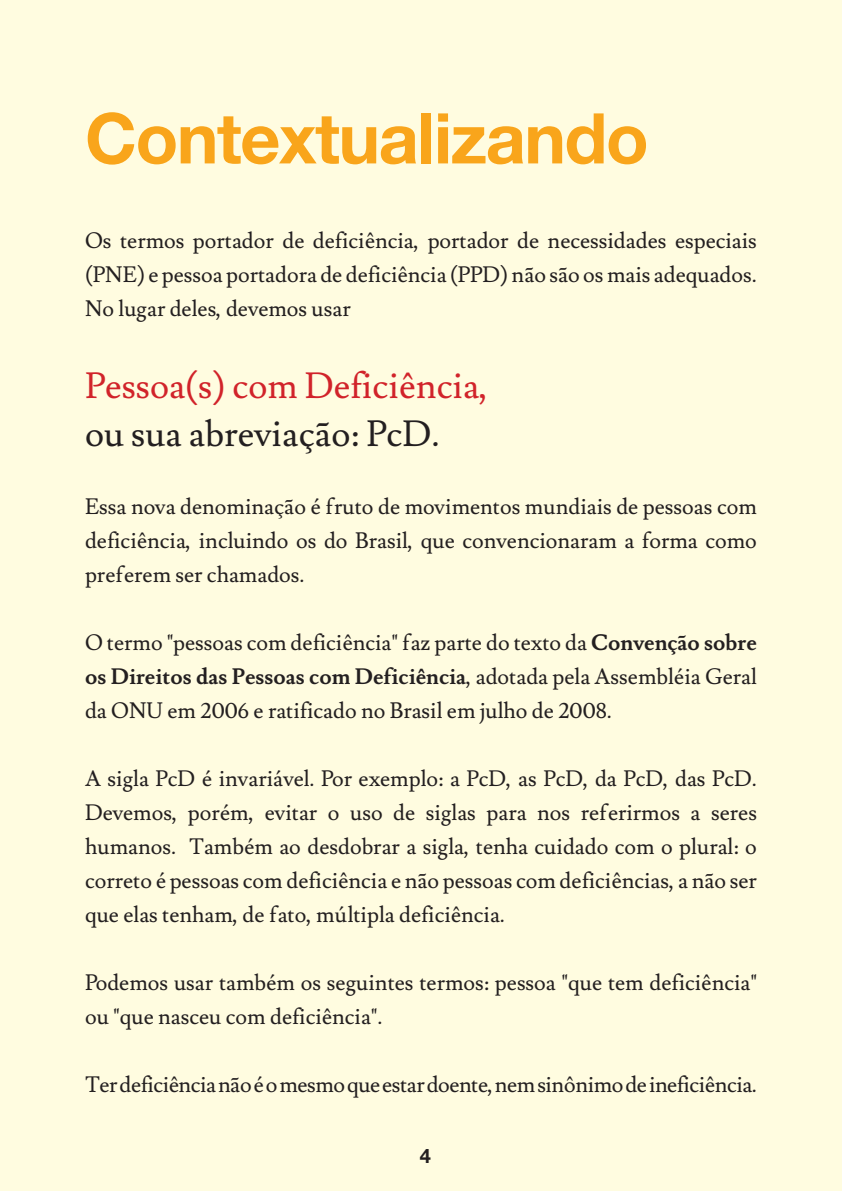
<style>
.page{position:relative;width:842px;height:1191px;background:#fffce0}
.page>*{position:absolute;margin:0;border:0;box-sizing:border-box;transform-origin:0 0}
.t1{font:700 70px "Helvetica Neue LT Std";letter-spacing:-.02em;color:#f9a51b}
.t2{font:36px "Lusitana";color:#d1232a}
.t3{font:36px "Lusitana";color:#231f20}
.t4{font:22px/34px "Lusitana";color:#231f20;text-align:justify}
.t5{font:22px "Lusitana";letter-spacing:-.02em;color:#231f20}
.t6{font:700 20px "Helvetica Neue LT Std";color:#231f20}
.s1{font-weight:700}
</style>
<div class="page">
<p class="t1" style="left:85px;top:95px;width:565px">Contextualizando</p>
<p class="t4" style="left:85px;top:224px;width:673px">Os termos portador de deficiência, portador de necessidades especiais (PNE) e pessoa portadora de deficiência (PPD) não são os mais adequados.<br>No lugar deles, devemos usar</p>
<p class="t2" style="left:85px;top:364px;width:404px">Pessoa(s) com Deficiência,</p>
<p class="t3" style="left:85px;top:412px;width:356px">ou sua abreviação: PcD.</p>
<p class="t4" style="left:85px;top:490px;width:673px">Essa nova denominação é fruto de movimentos mundiais de pessoas com deficiência, incluindo os do Brasil, que convencionaram a forma como preferem ser chamados.</p>
<p class="t4" style="left:85px;top:626px;width:673px">O termo "pessoas com deficiência" faz parte do texto da <span class="s1">Convenção sobre os Direitos das Pessoas com Deficiência</span>, adotada pela Assembléia Geral da ONU em 2006 e ratificado no Brasil em julho de 2008.</p>
<p class="t4" style="left:85px;top:762px;width:673px">A sigla PcD é invariável. Por exemplo: a PcD, as PcD, da PcD, das PcD.<br>Devemos, porém, evitar o uso de siglas para nos referirmos a seres humanos. Também ao desdobrar a sigla, tenha cuidado com o plural: o correto é pessoas com deficiência e não pessoas com deficiências, a não ser que elas tenham, de fato, múltipla deficiência.</p>
<p class="t4" style="left:85px;top:966px;width:673px">Podemos usar também os seguintes termos: pessoa "que tem deficiência" ou "que nasceu com deficiência".</p>
<p class="t5" style="left:85px;top:1071px;width:673px">Ter deficiência não é o mesmo que estar doente, nem sinônimo de ineficiência.</p>
<p class="t6" style="left:420px;top:1143px;width:13px">4</p>
</div>
